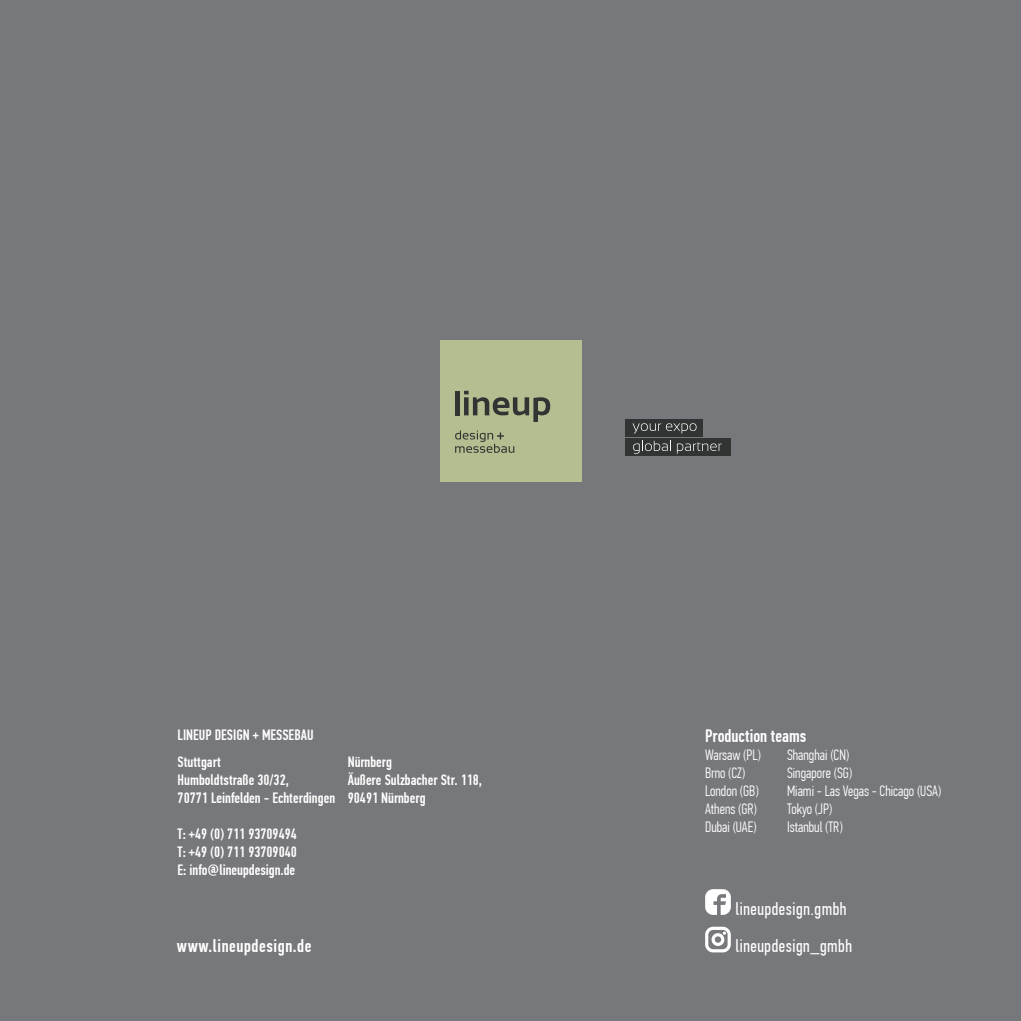
<style>
.page{position:relative;width:1021px;height:1021px;background:#fff}
.page>*{position:absolute;margin:0;border:0;box-sizing:border-box;transform-origin:0 0}
.t1{font:18px/37.5px "PF Din Text Comp Pro";letter-spacing:.03em;color:#fff}
.t2{font:500 18px "PF Din Text Comp Pro";letter-spacing:.03em;color:#fff}
.t3{font:500 18px "PF Din Text Comp Pro";color:#fff}
.t4{font:500 15px/18px "PF Din Text Comp Pro";color:#fff}
.t5{font:300 15px/18px "PF Din Text Comp Pro";color:#fff}
</style>
<div class="page">
<div style="left:0;top:0;width:1020px;height:1020px;background:#77787b"></div>
<svg style="left:705px;top:889px;width:25px;height:25px"></svg>
<svg style="left:705px;top:926px;width:25px;height:26px"></svg>
<div style="left:440px;top:340px;width:141px;height:141px;background:#b3bf90"></div>
<div style="left:455px;top:391px;width:5px;height:24px;background:#303432"></div>
<svg style="left:464px;top:391px;width:86px;height:31px"></svg>
<svg style="left:455px;top:430px;width:59px;height:23px"></svg>
<div style="left:625px;top:438px;width:105px;height:18px;background:#303432"></div>
<div style="left:625px;top:419px;width:77px;height:17px;background:#303432"></div>
<svg style="left:632px;top:423px;width:64px;height:10px"></svg>
<svg style="left:633px;top:441px;width:38px;height:12px"></svg>
<svg style="left:677px;top:442px;width:44px;height:11px"></svg>
<p class="t4" style="left:178px;top:721px;width:137px;line-height:27px">LINEUP DESIGN + MESSEBAU<br>Stuttgart</p>
<p class="t4" style="left:178px;top:770px;width:159px">Humboldtstraße 30/32,<br>70771 Leinfelden - Echterdingen</p>
<p class="t4" style="left:178px;top:824px;width:121px;text-align:justify">T: +49 (0) 711 93709494<br>T: +49 (0) 711 93709040<br>E: info@lineupdesign.de</p>
<p class="t4" style="left:348px;top:752px;width:136px">Nürnberg<br>Äußere Sulzbacher Str. 118,<br>90491 Nürnberg</p>
<p class="t2" style="left:177px;top:935px;width:136px">www.lineupdesign.de</p>
<p class="t3" style="left:705px;top:725px;width:103px">Production teams</p>
<p class="t5" style="left:705px;top:745px;width:57px">Warsaw (PL)<br>Brno (CZ)<br>London (GB)<br>Athens (GR)<br>Dubai (UAE)</p>
<p class="t5" style="left:787px;top:745px;width:156px">Shanghai (CN)<br>Singapore (SG)<br>Miami - Las Vegas - Chicago (USA)<br>Tokyo (JP)<br>Istanbul (TR)</p>
<p class="t1" style="left:735px;top:890px;width:118px">lineupdesign.gmbh lineupdesign_gmbh</p>
</div>
